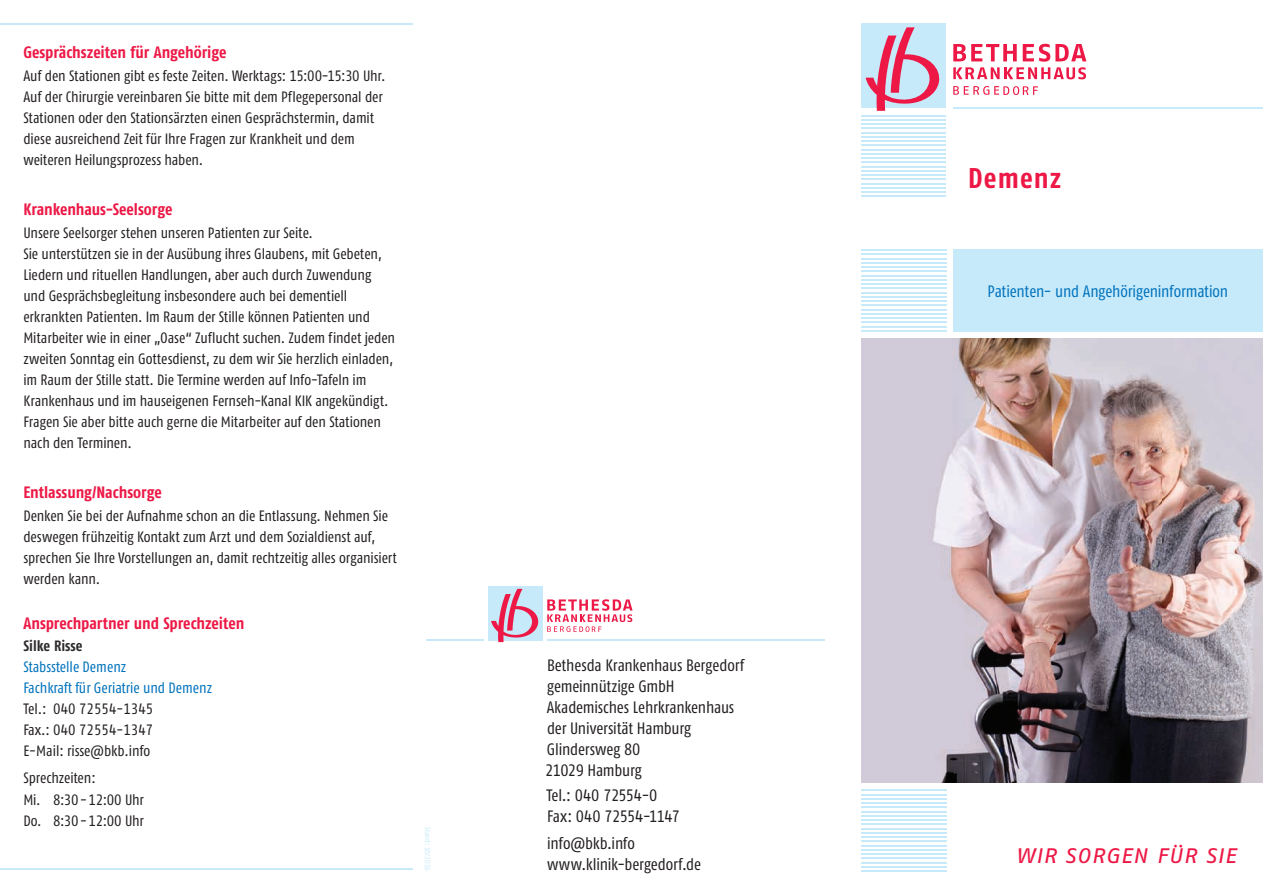
<style>
.page{position:relative;width:1263px;height:893px;background:#fff}
.page>*{position:absolute;margin:0;border:0;box-sizing:border-box;transform-origin:0 0}
.t1{font:28.5px "Fago Co Bold Tf";letter-spacing:.04em;color:#ed1845}
.t2{font:italic 21px "Fago Ex";letter-spacing:.035em;color:#ed1845}
.t3{font:16.5px/21px "Fago Co Regular Tf";letter-spacing:-.015em;color:#231f20}
.t4{font:16.5px "Fago Co Bold Tf";letter-spacing:-.005em;color:#ed1845}
.t5{font:16.5px "Fago Co Regular Tf";letter-spacing:-.01em;color:#0072bc}
.t6{font:15px/21px "Fago Co Regular Tf";letter-spacing:-.005em;color:#231f20}
.t7{font:15px/21px "Fago Co Regular Tf";color:#0072bc}
.t8{font:15px "Fago Co Bold Lf";color:#2e2b2c}
.t9{font:7.5px "Fago Co Regular Tf";color:#c6eafa}
</style>
<div class="page">
<div style="left:861px;top:23px;width:85px;height:85px;background:#c6eafa"></div>
<svg style="left:866px;top:27px;width:74px;height:84px"></svg>
<svg style="left:953px;top:44px;width:133px;height:35px"></svg>
<svg style="left:953px;top:86px;width:85px;height:9px"></svg>
<hr style="left:953px;top:107px;width:310px;height:1px;background:#c6eafa">
<hr style="left:0;top:23px;width:412px;height:2px;background:#c6eafa">
<hr style="left:0;top:868px;width:412px;height:2px;background:#c6eafa">
<hr style="left:547px;top:640px;width:278px;height:1px;background:#c6eafa">
<div style="left:488px;top:586px;width:55px;height:54px;background:#c6eafa"></div>
<svg style="left:491px;top:589px;width:49px;height:53px"></svg>
<svg style="left:547px;top:599px;width:86px;height:33px"></svg>
<hr style="left:426px;top:640px;width:57px;height:1px;background:#c6eafa">
<hr style="left:861px;top:119px;width:85px;height:2px;background:#c6eafa">
<hr style="left:861px;top:115px;width:85px;height:1px;background:#c6eafa">
<hr style="left:861px;top:123px;width:85px;height:2px;background:#c6eafa">
<hr style="left:861px;top:128px;width:85px;height:1px;background:#c6eafa">
<hr style="left:861px;top:132px;width:85px;height:1px;background:#c6eafa">
<hr style="left:861px;top:136px;width:85px;height:2px;background:#c6eafa">
<hr style="left:861px;top:140px;width:85px;height:2px;background:#c6eafa">
<hr style="left:861px;top:145px;width:85px;height:1px;background:#c6eafa">
<hr style="left:861px;top:149px;width:85px;height:1px;background:#c6eafa">
<hr style="left:861px;top:153px;width:85px;height:2px;background:#c6eafa">
<hr style="left:861px;top:157px;width:85px;height:2px;background:#c6eafa">
<hr style="left:861px;top:162px;width:85px;height:1px;background:#c6eafa">
<hr style="left:861px;top:166px;width:85px;height:1px;background:#c6eafa">
<hr style="left:861px;top:170px;width:85px;height:2px;background:#c6eafa">
<hr style="left:861px;top:174px;width:85px;height:2px;background:#c6eafa">
<hr style="left:861px;top:179px;width:85px;height:1px;background:#c6eafa">
<hr style="left:861px;top:183px;width:85px;height:1px;background:#c6eafa">
<hr style="left:861px;top:187px;width:85px;height:2px;background:#c6eafa">
<hr style="left:861px;top:191px;width:85px;height:2px;background:#c6eafa">
<hr style="left:861px;top:196px;width:85px;height:1px;background:#c6eafa">
<hr style="left:861px;top:254px;width:85px;height:1px;background:#c6eafa">
<hr style="left:861px;top:249px;width:85px;height:2px;background:#c6eafa">
<hr style="left:861px;top:258px;width:85px;height:1px;background:#c6eafa">
<hr style="left:861px;top:262px;width:85px;height:2px;background:#c6eafa">
<hr style="left:861px;top:266px;width:85px;height:2px;background:#c6eafa">
<hr style="left:861px;top:271px;width:85px;height:1px;background:#c6eafa">
<hr style="left:861px;top:275px;width:85px;height:1px;background:#c6eafa">
<hr style="left:861px;top:279px;width:85px;height:2px;background:#c6eafa">
<hr style="left:861px;top:283px;width:85px;height:2px;background:#c6eafa">
<hr style="left:861px;top:288px;width:85px;height:1px;background:#c6eafa">
<hr style="left:861px;top:292px;width:85px;height:1px;background:#c6eafa">
<hr style="left:861px;top:296px;width:85px;height:2px;background:#c6eafa">
<hr style="left:861px;top:300px;width:85px;height:2px;background:#c6eafa">
<hr style="left:861px;top:305px;width:85px;height:1px;background:#c6eafa">
<hr style="left:861px;top:309px;width:85px;height:1px;background:#c6eafa">
<hr style="left:861px;top:313px;width:85px;height:2px;background:#c6eafa">
<hr style="left:861px;top:317px;width:85px;height:2px;background:#c6eafa">
<hr style="left:861px;top:322px;width:85px;height:1px;background:#c6eafa">
<hr style="left:861px;top:326px;width:85px;height:1px;background:#c6eafa">
<hr style="left:861px;top:330px;width:85px;height:2px;background:#c6eafa">
<hr style="left:861px;top:794px;width:85px;height:1px;background:#c6eafa">
<hr style="left:861px;top:790px;width:85px;height:1px;background:#c6eafa">
<hr style="left:861px;top:798px;width:85px;height:2px;background:#c6eafa">
<hr style="left:861px;top:802px;width:85px;height:2px;background:#c6eafa">
<hr style="left:861px;top:807px;width:85px;height:1px;background:#c6eafa">
<hr style="left:861px;top:811px;width:85px;height:1px;background:#c6eafa">
<hr style="left:861px;top:815px;width:85px;height:2px;background:#c6eafa">
<hr style="left:861px;top:819px;width:85px;height:2px;background:#c6eafa">
<hr style="left:861px;top:824px;width:85px;height:1px;background:#c6eafa">
<hr style="left:861px;top:828px;width:85px;height:1px;background:#c6eafa">
<hr style="left:861px;top:832px;width:85px;height:2px;background:#c6eafa">
<hr style="left:861px;top:836px;width:85px;height:2px;background:#c6eafa">
<hr style="left:861px;top:841px;width:85px;height:1px;background:#c6eafa">
<hr style="left:861px;top:845px;width:85px;height:1px;background:#c6eafa">
<hr style="left:861px;top:849px;width:85px;height:2px;background:#c6eafa">
<hr style="left:861px;top:853px;width:85px;height:2px;background:#c6eafa">
<hr style="left:861px;top:858px;width:85px;height:1px;background:#c6eafa">
<hr style="left:861px;top:862px;width:85px;height:1px;background:#c6eafa">
<hr style="left:861px;top:866px;width:85px;height:2px;background:#c6eafa">
<hr style="left:861px;top:870px;width:85px;height:2px;background:#c6eafa">
<img style="left:861px;top:339px;width:402px;height:443px">
<div style="left:954px;top:249px;width:309px;height:83px;background:#c6eafa"></div>
<p class="t4" style="left:23px;top:43px;width:205px">Gesprächszeiten für Angehörige</p>
<p class="t6" style="left:23px;top:66px;width:364px">Auf den Stationen gibt es feste Zeiten. Werktags: 15:00-15:30 Uhr.<br>Auf der Chirurgie vereinbaren Sie bitte mit dem Pflegepersonal der Stationen oder den Stationsärzten einen Gesprächstermin, damit diese ausreichend Zeit für Ihre Fragen zur Krankheit und dem weiteren Heilungsprozess haben.</p>
<p class="t4" style="left:23px;top:200px;width:151px">Krankenhaus-Seelsorge</p>
<p class="t6" style="left:23px;top:222px;width:373px">Unsere Seelsorger stehen unseren Patienten zur Seite.<br>Sie unterstützen sie in der Ausübung ihres Glaubens, mit Gebeten, Liedern und rituellen Handlungen, aber auch durch Zuwendung und Gesprächsbegleitung insbesondere auch bei dementiell erkrankten Patienten. Im Raum der Stille können Patienten und Mitarbeiter wie in einer „Oase“ Zuflucht suchen. Zudem findet jeden zweiten Sonntag ein Gottesdienst, zu dem wir Sie herzlich einladen, im Raum der Stille statt. Die Termine werden auf Info-Tafeln im Krankenhaus und im hauseigenen Fernseh-Kanal KIK angekündigt.<br>Fragen Sie aber bitte auch gerne die Mitarbeiter auf den Stationen nach den Terminen.</p>
<p class="t4" style="left:23px;top:482px;width:140px">Entlassung/Nachsorge</p>
<p class="t6" style="left:23px;top:505px;width:375px">Denken Sie bei der Aufnahme schon an die Entlassung. Nehmen Sie deswegen frühzeitig Kontakt zum Arzt und dem Sozialdienst auf, sprechen Sie Ihre Vorstellungen an, damit rechtzeitig alles organisiert werden kann.</p>
<p class="t4" style="left:23px;top:613px;width:222px">Ansprechpartner und Sprechzeiten</p>
<p class="t8" style="left:23px;top:637px;width:61px">Silke Risse</p>
<p class="t7" style="left:23px;top:656px;width:190px">Stabsstelle Demenz<br>Fachkraft für Geriatrie und Demenz</p>
<p class="t6" style="left:23px;top:698px;width:132px;text-align:justify">Tel.: 040 72554-1345<br>Fax.: 040 72554-1347<br>E-Mail: risse@bkb.info</p>
<p class="t6" style="left:23px;top:767px;width:74px">Sprechzeiten:</p>
<p class="t6" style="left:23px;top:789px;width:20px">Mi.<br>Do.</p>
<p class="t6" style="left:53px;top:789px;width:92px">8:30-12:00 Uhr<br>8:30-12:00 Uhr</p>
<p class="t9" style="left:432px;top:827px;width:45px;rotate:90deg">Stand: 10/2016</p>
<h1 class="t1" style="left:968px;top:162px;width:95px">Demenz</h1>
<p class="t5" style="left:988px;top:282px;width:242px">Patienten- und Angehörigeninformation</p>
<p class="t3" style="left:545px;top:654px;width:201px">Bethesda Krankenhaus Bergedorf gemeinnützige GmbH<br>Akademisches Lehrkrankenhaus der Universität Hamburg<br>Glindersweg 80<br>21029 Hamburg</p>
<p class="t3" style="left:546px;top:785px;width:135px">Tel.: 040 72554-0<br>Fax: 040 72554-1147</p>
<p class="t3" style="left:547px;top:833px;width:155px">info@bkb.info www.klinik-bergedorf.de</p>
<h2 class="t2" style="left:1016px;top:844px;width:221px">WIR SORGEN FÜR SIE</h2>
</div>
